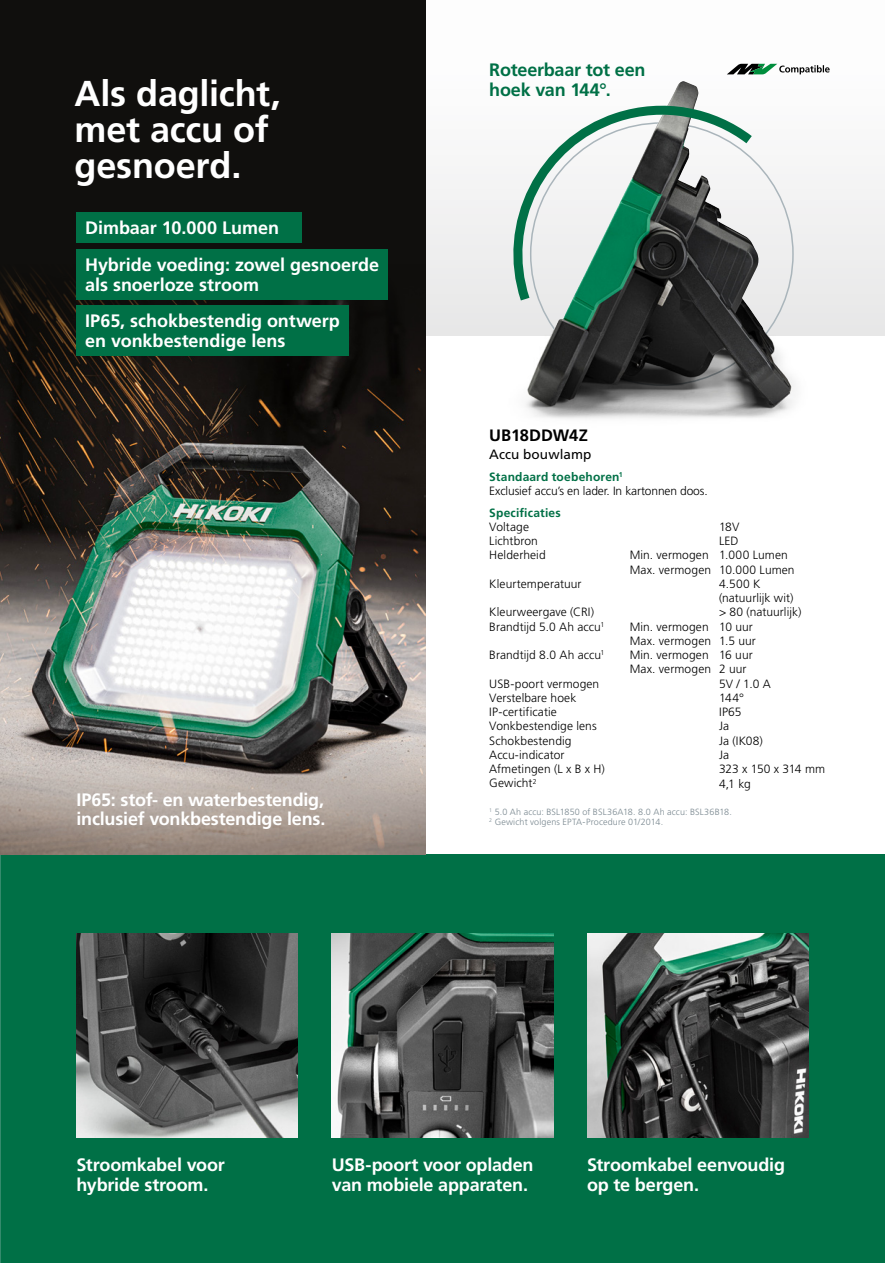
<style>
.page{position:relative;width:885px;height:1263px;background:#fff}
.page>*{position:absolute;margin:0;border:0;box-sizing:border-box;transform-origin:0 0}
.t1{font:700 36px/36px "Frutiger LT Std";letter-spacing:-.005em;color:#fff}
.t2{font:700 18px/19.5px "Frutiger LT Std";letter-spacing:-.01em;color:#fff}
.t3{font:700 18px/19.5px "Frutiger LT Std";letter-spacing:-.015em;color:#007046}
.t4{font:700 16.5px "Frutiger LT Std";letter-spacing:-.005em;color:#000}
.t5{font:13.5px "Frutiger LT Std";letter-spacing:.005em;color:#000}
.t6{font:300 12px/14.2px "Frutiger LT Std";letter-spacing:.005em;color:#000}
.t7{font:700 12px "Frutiger LT Std";letter-spacing:.015em;color:#007046}
.t8{font:300 12px "Frutiger LT Std";letter-spacing:-.015em;color:#000}
.t9{font:300 9px/10.5px "Frutiger LT Std";letter-spacing:.015em;color:#7a8890}
.s1{font-weight:700;color:#007046}
</style>
<div class="page">
<div style="left:0;top:0;width:884px;height:336px;background:linear-gradient(to bottom,#fff,#e8e8e8)"></div>
<div style="left:0;top:855px;width:884px;height:408px;background:#007046"></div>
<img style="left:77px;top:933px;width:221px;height:204px">
<img style="left:332px;top:933px;width:221px;height:204px">
<img style="left:587px;top:933px;width:221px;height:204px">
<img style="left:494px;top:331px;width:340px;height:88px">
<img style="left:527px;top:84px;width:263px;height:323px">
<svg style="left:500px;top:102px;width:261px;height:208px"></svg>
<div style="left:0;top:0;width:425px;height:855px;background:#100f0d"></div>
<img style="left:0;top:265px;width:425px;height:462px">
<svg style="left:0;top:727px;width:425px;height:128px;background:#998f88"></svg>
<div style="left:77px;top:249px;width:310px;height:50px;background:#007046"></div>
<div style="left:77px;top:305px;width:272px;height:50px;background:#007046"></div>
<div style="left:77px;top:212px;width:225px;height:31px;background:#007046"></div>
<svg style="left:726px;top:64px;width:103px;height:10px"></svg>
<h1 class="t1" style="left:74px;top:76px;width:208px">Als daglicht, met accu of gesnoerd.</h1>
<h2 class="t2" style="left:85px;top:218px;width:196px">Dimbaar 10.000 Lumen</h2>
<h2 class="t2" style="left:85px;top:255px;width:295px">Hybride voeding: zowel gesnoerde als snoerloze stroom</h2>
<h2 class="t2" style="left:85px;top:311px;width:256px">IP65, schokbestendig ontwerp en vonkbestendige lens</h2>
<h2 class="t2" style="left:77px;top:790px;width:250px">IP65: stof- en waterbestendig, inclusief vonkbestendige lens.</h2>
<h2 class="t3" style="left:489px;top:60px;width:158px">Roteerbaar tot een hoek van 144°.</h2>
<h3 class="t4" style="left:489px;top:426px;width:100px">UB18DDW4Z</h3>
<p class="t5" style="left:489px;top:446px;width:104px">Accu bouwlamp</p>
<p class="t6" style="left:489px;top:470px;width:220px"><span class="s1">Standaard toebehoren</span><sup>1<br></sup>Exclusief accu’s en lader. In kartonnen doos.</p>
<p class="t7" style="left:489px;top:505px;width:73px">Specificaties</p>
<p class="t6" style="left:489px;top:520px;width:41px">Voltage</p>
<p class="t6" style="left:719px;top:520px;width:22px">18V</p>
<p class="t6" style="left:489px;top:534px;width:50px">Lichtbron</p>
<p class="t6" style="left:719px;top:534px;width:21px">LED</p>
<p class="t6" style="left:489px;top:548px;width:58px">Helderheid</p>
<p class="t6" style="left:629px;top:548px;width:166px">Min. vermogen 1.000 Lumen<br>Max. vermogen 10.000 Lumen</p>
<p class="t6" style="left:489px;top:577px;width:94px">Kleurtemperatuur</p>
<p class="t6" style="left:719px;top:577px;width:76px">4.500 K (natuurlijk wit)</p>
<p class="t6" style="left:489px;top:605px;width:106px">Kleurweergave (CRI)</p>
<p class="t6" style="left:719px;top:605px;width:84px">&gt; 80 (natuurlijk)</p>
<p class="t6" style="left:489px;top:620px;width:116px">Brandtijd 5.0 Ah accu<sup>1</sup></p>
<p class="t6" style="left:629px;top:620px;width:128px">Min. vermogen 10 uur<br>Max. vermogen 1.5 uur</p>
<p class="t6" style="left:489px;top:648px;width:117px">Brandtijd 8.0 Ah accu<sup>1</sup></p>
<p class="t6" style="left:629px;top:648px;width:124px">Min. vermogen 16 uur<br>Max. vermogen 2 uur</p>
<p class="t6" style="left:489px;top:677px;width:111px">USB-poort vermogen</p>
<p class="t6" style="left:719px;top:677px;width:53px">5V / 1.0 A</p>
<p class="t6" style="left:489px;top:691px;width:89px">Verstelbare hoek</p>
<p class="t6" style="left:719px;top:691px;width:26px">144°</p>
<p class="t6" style="left:489px;top:705px;width:69px">IP-certificatie</p>
<p class="t6" style="left:719px;top:705px;width:24px">IP65</p>
<p class="t6" style="left:489px;top:719px;width:109px">Vonkbestendige lens</p>
<p class="t6" style="left:719px;top:719px;width:12px">Ja</p>
<p class="t6" style="left:489px;top:734px;width:84px">Schokbestendig</p>
<p class="t6" style="left:719px;top:734px;width:45px">Ja (IK08)</p>
<p class="t6" style="left:489px;top:748px;width:77px">Accu-indicator</p>
<p class="t6" style="left:719px;top:748px;width:12px">Ja</p>
<p class="t6" style="left:489px;top:762px;width:117px">Afmetingen (L x B x H)</p>
<p class="t8" style="left:719px;top:762px;width:107px">323 x 150 x 314 mm</p>
<p class="t6" style="left:489px;top:776px;width:49px">Gewicht<sup>2</sup></p>
<p class="t6" style="left:719px;top:776px;width:33px">4,1 kg</p>
<p class="t9" style="left:489px;top:806px;width:244px"><sup>1</sup> 5.0 Ah accu: BSL1850 of BSL36A18. 8.0 Ah accu: BSL36B18.<br><sup>2</sup> Gewicht volgens EPTA-Procedure 01/2014.</p>
<h2 class="t2" style="left:77px;top:1155px;width:150px">Stroomkabel voor hybride stroom.</h2>
<h2 class="t2" style="left:332px;top:1155px;width:203px">USB-poort voor opladen van mobiele apparaten.</h2>
<h2 class="t2" style="left:587px;top:1155px;width:199px">Stroomkabel eenvoudig op te bergen.</h2>
</div>
